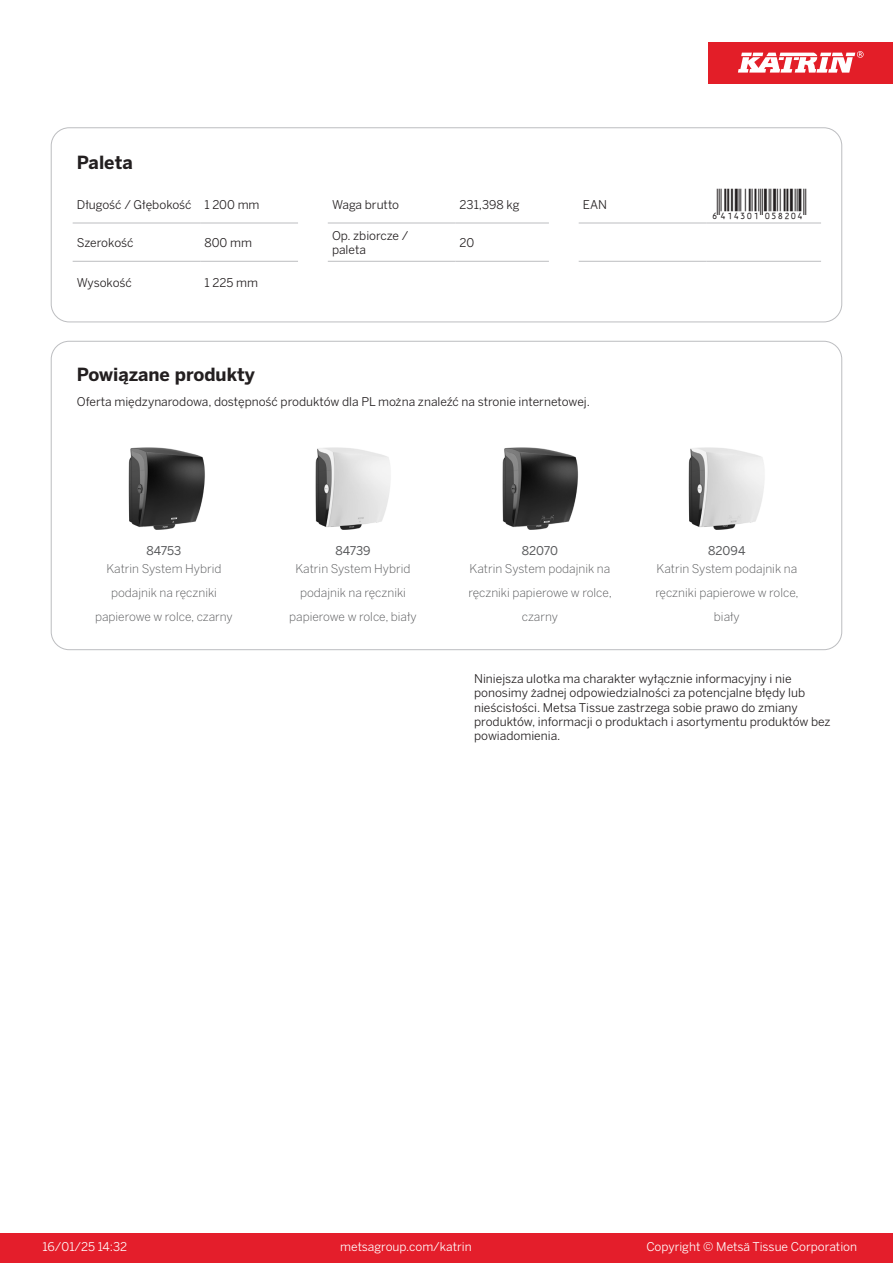
<style>
.page{position:relative;width:893px;height:1263px;background:#fff}
.page>*{position:absolute;margin:0;border:0;box-sizing:border-box;transform-origin:0 0}
.T_EAN{font:30px "Viisas EAN Matala";color:#231f20}
.T_TableHeader{font:700 18px "Benton Sans";color:#231f20}
.Disclaimer{font:12px/14.4px "Benton Sans";color:#231f20}
.T_RelatedName{font:300 12px/24px "Benton Sans";color:#57585a;text-align:center}
.T_TableBody{font:12px "Benton Sans";color:#231f20}
.t1{font:12px "Benton Sans";color:#fff}
.T_RelatedCode{font:12px "Benton Sans";letter-spacing:-.005em;color:#57585a}
</style>
<div class="page">
<div style="left:0;top:1233px;width:893px;height:30px;background:#e41e2b"></div>
<div style="left:708px;top:43px;width:185px;height:41px;background:#e31e28"></div>
<svg style="left:738px;top:51px;width:126px;height:22px"></svg>
<hr style="left:73px;top:223px;width:127px;height:1px;background:#bcbdc0">
<hr style="left:200px;top:223px;width:98px;height:1px;background:#bcbdc0">
<hr style="left:328px;top:223px;width:127px;height:1px;background:#bcbdc0">
<hr style="left:455px;top:223px;width:94px;height:1px;background:#bcbdc0">
<hr style="left:579px;top:223px;width:127px;height:1px;background:#bcbdc0">
<hr style="left:706px;top:223px;width:115px;height:1px;background:#bcbdc0">
<hr style="left:73px;top:261px;width:127px;height:1px;background:#bcbdc0">
<hr style="left:200px;top:261px;width:98px;height:1px;background:#bcbdc0">
<hr style="left:328px;top:261px;width:127px;height:1px;background:#bcbdc0">
<hr style="left:455px;top:261px;width:94px;height:1px;background:#bcbdc0">
<hr style="left:579px;top:261px;width:127px;height:1px;background:#bcbdc0">
<hr style="left:706px;top:261px;width:115px;height:1px;background:#bcbdc0">
<div style="left:51px;top:128px;width:791px;height:194px;border:1px solid #bcbdc0;border-radius:18px"></div>
<img style="left:128px;top:447px;width:77px;height:83px">
<img style="left:315px;top:447px;width:76px;height:83px">
<img style="left:502px;top:447px;width:76px;height:83px">
<img style="left:688px;top:447px;width:76px;height:83px">
<p class="T_TableHeader" style="left:77px;top:151px;width:57px">Paleta</p>
<p class="T_TableBody" style="left:77px;top:197px;width:116px">Długość / Głębokość</p>
<p class="T_TableBody" style="left:204px;top:197px;width:57px">1 200 mm</p>
<p class="T_TableBody" style="left:332px;top:197px;width:69px">Waga brutto</p>
<p class="T_TableBody" style="left:460px;top:197px;width:62px">231,398 kg</p>
<p class="T_TableBody" style="left:583px;top:197px;width:26px">EAN</p>
<p class="T_EAN" style="left:710px;top:188px;width:97px">*6414301058204*</p>
<p class="T_TableBody" style="left:77px;top:235px;width:58px">Szerokość</p>
<p class="T_TableBody" style="left:204px;top:235px;width:49px">800 mm</p>
<p class="T_TableBody" style="left:332px;top:228px;width:78px">Op. zbiorcze /</p>
<p class="T_TableBody" style="left:332px;top:243px;width:35px">paleta</p>
<p class="T_TableBody" style="left:460px;top:235px;width:16px">20</p>
<p class="T_TableBody" style="left:77px;top:276px;width:56px">Wysokość</p>
<p class="T_TableBody" style="left:204px;top:276px;width:55px">1 225 mm</p>
<p class="T_TableHeader" style="left:77px;top:363px;width:179px">Powiązane produkty</p>
<p class="T_TableBody" style="left:77px;top:395px;width:515px">Oferta międzynarodowa, dostępność produktów dla PL można znaleźć na stronie internetowej.</p>
<p class="T_RelatedCode" style="left:147px;top:543px;width:36px">84753</p>
<p class="T_RelatedCode" style="left:335px;top:543px;width:37px">84739</p>
<p class="T_RelatedCode" style="left:522px;top:543px;width:38px">82070</p>
<p class="T_RelatedCode" style="left:708px;top:543px;width:39px">82094</p>
<p class="T_RelatedName" style="left:95px;top:557px;width:139px">Katrin System Hybrid podajnik na ręczniki papierowe w rolce, czarny</p>
<p class="T_RelatedName" style="left:289px;top:557px;width:129px">Katrin System Hybrid podajnik na ręczniki papierowe w rolce, biały</p>
<p class="T_RelatedName" style="left:468px;top:557px;width:145px">Katrin System podajnik na ręczniki papierowe w rolce, czarny</p>
<p class="T_RelatedName" style="left:655px;top:557px;width:145px">Katrin System podajnik na ręczniki papierowe w rolce, biały</p>
<p class="Disclaimer" style="left:474px;top:671px;width:358px">Niniejsza ulotka ma charakter wyłącznie informacyjny i nie ponosimy żadnej odpowiedzialności za potencjalne błędy lub nieścisłości. Metsa Tissue zastrzega sobie prawo do zmiany produktów, informacji o produktach i asortymentu produktów bez powiadomienia.</p>
<p class="t1" style="left:43px;top:1239px;width:86px">16/01/25 14:32</p>
<p class="t1" style="left:340px;top:1239px;width:133px">metsagroup.com/katrin</p>
<p class="t1" style="left:646px;top:1239px;width:212px">Copyright © Metsä Tissue Corporation</p>
</div>
